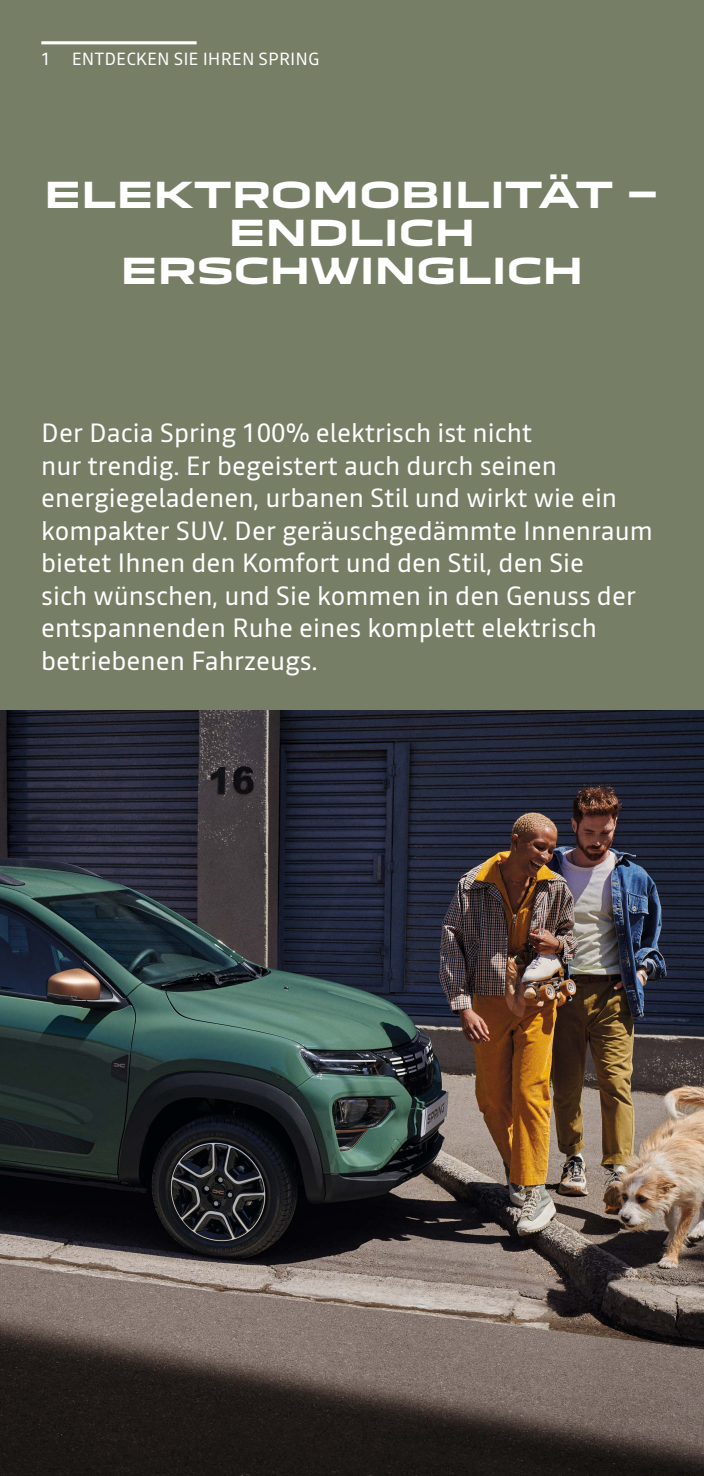
<style>
.page{position:relative;width:704px;height:1476px;background:#fff}
.page>*{position:absolute;margin:0;border:0;box-sizing:border-box;transform-origin:0 0}
.t1{font:700 35px/38.1px "Dacia Block Extended";letter-spacing:-.02em;color:#fff;text-align:center}
.t2{font:26.25px/32.5px "Read";color:#fff}
.t3{font:17.5px "Read";color:#fff}
</style>
<div class="page">
<div style="left:0;top:0;width:703px;height:711px;background:#777e66"></div>
<img style="left:0;top:711px;width:703px;height:765px">
<hr style="left:41px;top:41px;width:155px;height:3px;background:#fff">
<p class="t3" style="left:41px;top:48px;width:279px">1 ENTDECKEN SIE IHREN SPRING</p>
<h1 class="t1" style="left:44px;top:176px;width:617px">ELEKTROMOBILITÄT −<br>ENDLICH<br>ERSCHWINGLICH</h1>
<p class="t2" style="left:41px;top:417px;width:612px">Der Dacia Spring 100% elektrisch ist nicht<br>nur trendig. Er begeistert auch durch seinen energiegeladenen, urbanen Stil und wirkt wie ein kompakter SUV. Der geräuschgedämmte Innenraum bietet Ihnen den Komfort und den Stil, den Sie<br>sich wünschen, und Sie kommen in den Genuss der entspannenden Ruhe eines komplett elektrisch betriebenen Fahrzeugs.</p>
</div>
